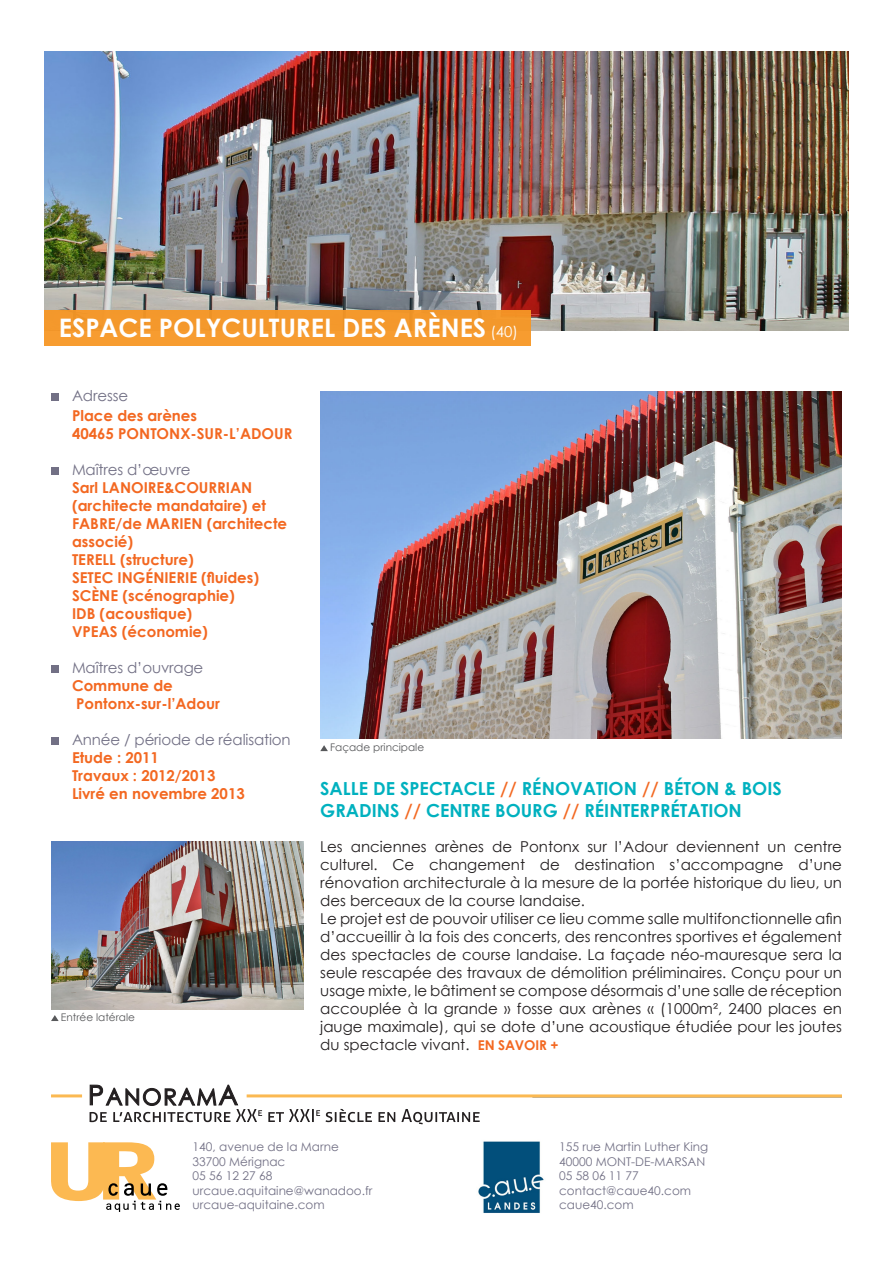
<style>
.page{position:relative;width:893px;height:1263px;background:#fff}
.page>*{position:absolute;margin:0;border:0;box-sizing:border-box;transform-origin:0 0}
.t1{font:700 25.5px "Century Gothic";color:#fff}
.t2{font:700 18px "Century Gothic";color:#00b1bf}
.t3{font:15px/18px "Century Gothic";color:#231f20;text-align:justify}
.t4{font:700 15px/18px "Century Gothic";color:#f36821}
.t5{font:15px "Century Gothic";letter-spacing:-.01em;color:#727085}
.t6{font:12px/14.4px "Century Gothic";color:#727085}
.t7{font:10.5px "Century Gothic";color:#57585a}
.s1{font-weight:400;font-size:15px}
.s2{color:#f36821}
.s3{font-weight:700;font-size:13.5px;color:#f36821}
</style>
<div class="page">
<hr style="left:247px;top:1094px;width:595px;height:3px;background:#fbb952">
<hr style="left:51px;top:1094px;width:31px;height:3px;background:#fbb952">
<svg style="left:51px;top:1142px;width:129px;height:70px"></svg>
<svg style="left:90px;top:1085px;width:390px;height:39px"></svg>
<img style="left:478px;top:1141px;width:66px;height:72px">
<img style="left:45px;top:51px;width:803px;height:280px">
<div style="left:45px;top:310px;width:486px;height:35px;background:#f4992c"></div>
<img style="left:51px;top:841px;width:252px;height:168px">
<img style="left:320px;top:391px;width:522px;height:348px">
<div style="left:51px;top:393px;width:8px;height:8px;background:#727085"></div>
<div style="left:51px;top:467px;width:8px;height:8px;background:#727085"></div>
<div style="left:51px;top:665px;width:8px;height:8px;background:#727085"></div>
<div style="left:51px;top:737px;width:8px;height:8px;background:#727085"></div>
<svg style="left:320px;top:745px;width:8px;height:6px"></svg>
<svg style="left:51px;top:1015px;width:8px;height:6px"></svg>
<p class="t1" style="left:59px;top:308px;width:461px">ESPACE POLYCULTUREL DES ARÈNES <span class="s1">(40)</span></p>
<p class="t5" style="left:72px;top:385px;width:58px">Adresse</p>
<p class="t4" style="left:72px;top:406px;width:127px">Place des arènes</p>
<p class="t4" style="left:72px;top:424px;width:222px">40465 PONTONX-SUR-L’ADOUR</p>
<p class="t5" style="left:72px;top:459px;width:120px">Maîtres d’œuvre</p>
<p class="t4" style="left:72px;top:478px;width:182px">Sarl LANOIRE&amp;COURRIAN</p>
<p class="t4" style="left:72px;top:496px;width:217px">(architecte mandataire) et<br>FABRE/de MARIEN (architecte associé)</p>
<p class="t4" style="left:72px;top:550px;width:123px">TERELL (structure)</p>
<p class="t4" style="left:72px;top:568px;width:189px">SETEC INGÉNIERIE (fluides)<br>SCÈNE (scénographie)</p>
<p class="t4" style="left:72px;top:604px;width:122px">IDB (acoustique)</p>
<p class="t4" style="left:72px;top:622px;width:137px">VPEAS (économie)</p>
<p class="t5" style="left:72px;top:657px;width:133px">Maîtres d’ouvrage</p>
<p class="t4" style="left:72px;top:676px;width:102px">Commune de</p>
<p class="t4" style="left:76px;top:694px;width:145px">Pontonx-sur-l’Adour</p>
<p class="t5" style="left:72px;top:729px;width:220px">Année / période de réalisation</p>
<p class="t4" style="left:72px;top:748px;width:88px">Etude : 2011</p>
<p class="t4" style="left:72px;top:766px;width:145px">Travaux : 2012/2013</p>
<p class="t4" style="left:72px;top:784px;width:174px">Livré en novembre 2013</p>
<p class="t7" style="left:61px;top:1010px;width:76px">Entrée latérale</p>
<p class="t7" style="left:330px;top:740px;width:96px">Façade principale</p>
<p class="t2" style="left:320px;top:775px;width:463px">SALLE DE SPECTACLE <span class="s2">//</span> RÉNOVATION <span class="s2">//</span> BÉTON &amp; BOIS</p>
<p class="t2" style="left:320px;top:797px;width:423px">GRADINS <span class="s2">//</span> CENTRE BOURG <span class="s2">//</span> RÉINTERPRÉTATION</p>
<p class="t3" style="left:320px;top:838px;width:523px">Les anciennes arènes de Pontonx sur l’Adour deviennent un centre culturel. Ce changement de destination s’accompagne d’une rénovation architecturale à la mesure de la portée historique du lieu, un des berceaux de la course landaise.</p>
<p class="t3" style="left:320px;top:910px;width:523px">Le projet est de pouvoir utiliser ce lieu comme salle multifonctionnelle afin d’accueillir à la fois des concerts, des rencontres sportives et également des spectacles de course landaise. La façade néo-mauresque sera la seule rescapée des travaux de démolition préliminaires. Conçu pour un usage mixte, le bâtiment se compose désormais d’une salle de réception accouplée à la grande » fosse aux arènes « (1000m², 2400 places en jauge maximale), qui se dote d’une acoustique étudiée pour les joutes du spectacle vivant. <span class="s3">EN SAVOIR +</span></p>
<p class="t6" style="left:193px;top:1139px;width:181px">140, avenue de la Marne<br>33700 Mérignac<br>05 56 12 27 68 urcaue.aquitaine@wanadoo.fr urcaue-aquitaine.com</p>
<p class="t6" style="left:559px;top:1139px;width:151px">155 rue Martin Luther King<br>40000 MONT-DE-MARSAN<br>05 58 06 11 77 contact@caue40.com caue40.com</p>
</div>
